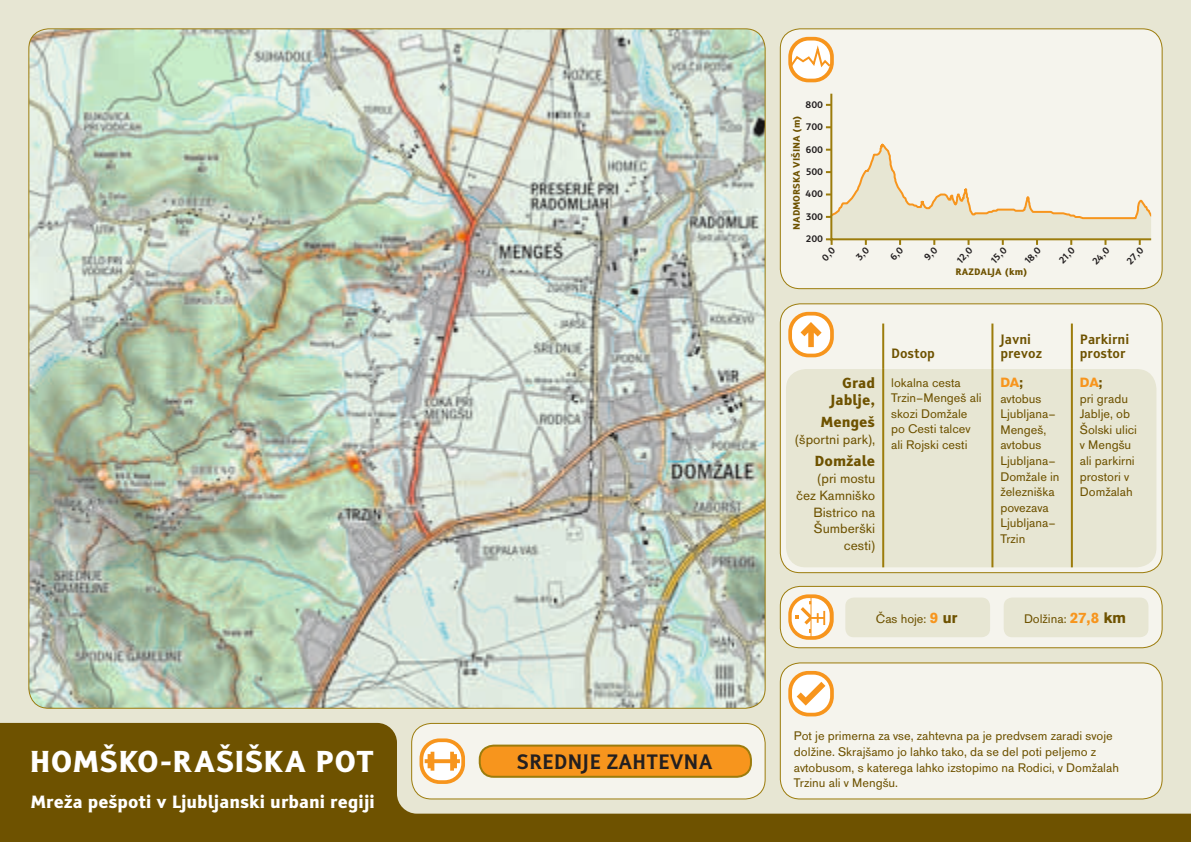
<style>
.page{position:relative;width:1191px;height:842px;background:#e7e6d3}
.page>*{position:absolute;margin:0;border:0;box-sizing:border-box;transform-origin:0 0}
.t1{font:700 29px "Tiresias L Pfont";color:#fff}
.t2{font:20px "Tiresias L Pfont";color:#231f20}
.t3{font:700 17px "Tiresias L Pfont";color:#fff}
.t4{font:14px/16.8px "Accius TCE";color:#6e5200;text-align:right}
.t5{font:700 14px/16.8px "Tiresias L Pfont";color:#6e5200;text-align:right}
.t6{font:700 14px "Accius TCE";color:#f7951d}
.t7{font:13px/15.6px "Accius TCE";color:#6e5200}
.t8{font:13px/14px "Tiresias L Pfont";color:#6e5200}
.t9{font:9.2px "Tiresias L Pfont";color:#231f20}
.t10{font:700 9.2px "Tiresias L Pfont";color:#6e5200}
.t11{font:700 9px "Tiresias L Pfont";color:#6e5200}
.s1{color:#6e5200}
.s2{font-weight:700;font-size:16px;color:#f7951d}
.s3{font-weight:700;font-size:16px}
</style>
<div class="page">
<svg style="left:0;top:723px;width:1190px;height:119px;fill:#6e5200"></svg>
<div style="left:780px;top:29px;width:382px;height:260px;background:#f5f4ed;border-radius:20px"></div>
<div style="left:780px;top:28px;width:382px;height:261px;border:1px solid #9c7c0c;border-radius:20px"></div>
<div style="left:412px;top:723px;width:353px;height:76px;background:#f5f4ed;border-radius:20px"></div>
<div style="left:411px;top:723px;width:354px;height:76px;border:1px solid #9c7c0c;border-radius:20px"></div>
<svg style="left:788px;top:37px;width:46px;height:45px"></svg>
<div style="left:792px;top:41px;width:38px;height:38px;background:#fff;border-radius:17px"></div>
<svg style="left:788px;top:41px;width:44px;height:29px"></svg>
<svg style="left:419px;top:738px;width:46px;height:46px"></svg>
<div style="left:423px;top:742px;width:38px;height:38px;background:#fff;border-radius:17px"></div>
<svg style="left:424px;top:752px;width:36px;height:19px"></svg>
<svg style="left:1190px;top:813px;width:1px;height:29px"></svg>
<img style="left:30px;top:29px;width:735px;height:679px">
<div style="left:780px;top:304px;width:382px;height:269px;background:#f5f4ed;border-radius:20px"></div>
<div style="left:780px;top:303px;width:382px;height:270px;border:1px solid #9c7c0c;border-radius:20px"></div>
<div style="left:786px;top:369px;width:370px;height:198px;background:#e7e6d3;border-radius:20px"></div>
<svg style="left:788px;top:312px;width:46px;height:45px"></svg>
<div style="left:792px;top:315px;width:38px;height:39px;background:#fff;border-radius:17px"></div>
<svg style="left:800px;top:322px;width:21px;height:25px"></svg>
<div style="left:780px;top:663px;width:382px;height:136px;background:#f5f4ed;border-radius:20px"></div>
<div style="left:780px;top:662px;width:382px;height:137px;border:1px solid #9c7c0c;border-radius:20px"></div>
<svg style="left:788px;top:671px;width:46px;height:45px"></svg>
<div style="left:792px;top:675px;width:38px;height:38px;background:#fff;border-radius:17px"></div>
<svg style="left:796px;top:682px;width:29px;height:24px"></svg>
<div style="left:480px;top:746px;width:271px;height:31px;background:#f7951d;border-radius:14px"></div>
<div style="left:479px;top:745px;width:273px;height:33px;border:2px solid #9c7c0c;border-radius:14px"></div>
<div style="left:780px;top:586px;width:382px;height:62px;background:#f5f4ed;border-radius:20px"></div>
<div style="left:780px;top:586px;width:382px;height:62px;border:1px solid #9c7c0c;border-radius:20px"></div>
<svg style="left:788px;top:594px;width:45px;height:46px"></svg>
<svg style="left:791px;top:598px;width:38px;height:38px"></svg>
<hr style="left:810px;top:596px;width:1px;height:42px;background:#f7951d">
<svg style="left:795px;top:601px;width:30px;height:32px"></svg>
<div style="left:845px;top:597px;width:145px;height:40px;background:#e7e6d3;border-radius:9px"></div>
<div style="left:1003px;top:597px;width:145px;height:40px;background:#e7e6d3;border-radius:9px"></div>
<hr style="left:882px;top:324px;width:2px;height:45px;background:#9c7c0c">
<hr style="left:991px;top:324px;width:2px;height:45px;background:#9c7c0c">
<hr style="left:1070px;top:324px;width:2px;height:45px;background:#9c7c0c">
<hr style="left:882px;top:369px;width:2px;height:198px;background:#9c7c0c">
<hr style="left:991px;top:369px;width:2px;height:198px;background:#9c7c0c">
<hr style="left:1070px;top:369px;width:2px;height:198px;background:#9c7c0c">
<svg style="left:825px;top:142px;width:326px;height:103px"></svg>
<h1 class="t1" style="left:29px;top:743px;width:346px">HOMŠKO-RAŠIŠKA POT</h1>
<h2 class="t2" style="left:517px;top:749px;width:197px">SREDNJE ZAHTEVNA</h2>
<h3 class="t3" style="left:30px;top:791px;width:346px">Mreža pešpoti v Ljubljanski urbani regiji</h3>
<p class="t9" style="left:805px;top:99px;width:19px">800</p>
<p class="t10" style="left:791px;top:225px;width:117px;rotate:-90deg">NADMORSKA VIŠINA (m)</p>
<p class="t11" style="left:791px;top:230px;width:116px;rotate:-90deg">NADMORSKA VIŠINA (m)</p>
<p class="t9" style="left:806px;top:121px;width:18px">700</p>
<p class="t9" style="left:806px;top:143px;width:19px">600</p>
<p class="t9" style="left:806px;top:166px;width:19px">500</p>
<p class="t9" style="left:805px;top:188px;width:19px">400</p>
<p class="t9" style="left:806px;top:211px;width:19px">300</p>
<p class="t9" style="left:806px;top:233px;width:18px">200</p>
<p class="t9" style="left:1022px;top:258px;width:20px;rotate:-45deg">18,0</p>
<p class="t9" style="left:1056px;top:257px;width:19px;rotate:-45deg">21,0</p>
<p class="t9" style="left:1090px;top:259px;width:21px;rotate:-45deg">24,0</p>
<p class="t9" style="left:954px;top:257px;width:19px;rotate:-45deg">12,0</p>
<p class="t9" style="left:988px;top:257px;width:19px;rotate:-45deg">15,0</p>
<p class="t9" style="left:1124px;top:258px;width:20px;rotate:-45deg">27,0</p>
<p class="t11" style="left:955px;top:266px;width:73px">RAZDALJA (km)</p>
<p class="t10" style="left:944px;top:266px;width:74px">RAZDALJA (km)</p>
<p class="t5" style="left:830px;top:374px;width:46px">Grad<br>Jablje,</p>
<p class="t5" style="left:820px;top:414px;width:56px">Mengeš</p>
<p class="t4" style="left:795px;top:431px;width:81px">(športni park),</p>
<p class="t5" style="left:814px;top:453px;width:62px">Domžale</p>
<p class="t4" style="left:796px;top:470px;width:81px">(pri mostu čez Kamniško<br>Bistrico na<br>Šumberški cesti)</p>
<p class="t8" style="left:891px;top:346px;width:45px">Dostop</p>
<p class="t8" style="left:1000px;top:332px;width:43px">Javni prevoz</p>
<p class="t8" style="left:1079px;top:332px;width:51px">Parkirni prostor</p>
<p class="t7" style="left:891px;top:375px;width:92px">lokalna cesta<br>Trzin–Mengeš ali skozi Domžale po Cesti talcev ali Rojski cesti</p>
<p class="t6" style="left:1000px;top:374px;width:24px">DA<span class="s1">;</span></p>
<p class="t7" style="left:1000px;top:391px;width:61px">avtobus<br>Ljubljana–<br>Mengeš, avtobus<br>Ljubljana–<br>Domžale in železniška povezava<br>Ljubljana–<br>Trzin</p>
<p class="t6" style="left:1079px;top:374px;width:24px">DA<span class="s1">;</span></p>
<p class="t7" style="left:1079px;top:391px;width:59px">pri gradu<br>Jablje, ob<br>Šolski ulici v Mengšu ali parkirni prostori v<br>Domžalah</p>
<p class="t7" style="left:876px;top:611px;width:83px">Čas hoje: <span class="s2">9</span> <span class="s3">ur</span></p>
<p class="t7" style="left:1024px;top:611px;width:104px">Dolžina: <span class="s2">27,8</span> <span class="s3">km</span></p>
<p class="t7" style="left:794px;top:728px;width:326px">Pot je primerna za vse, zahtevna pa je predvsem zaradi svoje dolžine. Skrajšamo jo lahko tako, da se del poti peljemo z avtobusom, s katerega lahko izstopimo na Rodici, v Domžalah Trzinu ali v Mengšu.</p>
</div>
